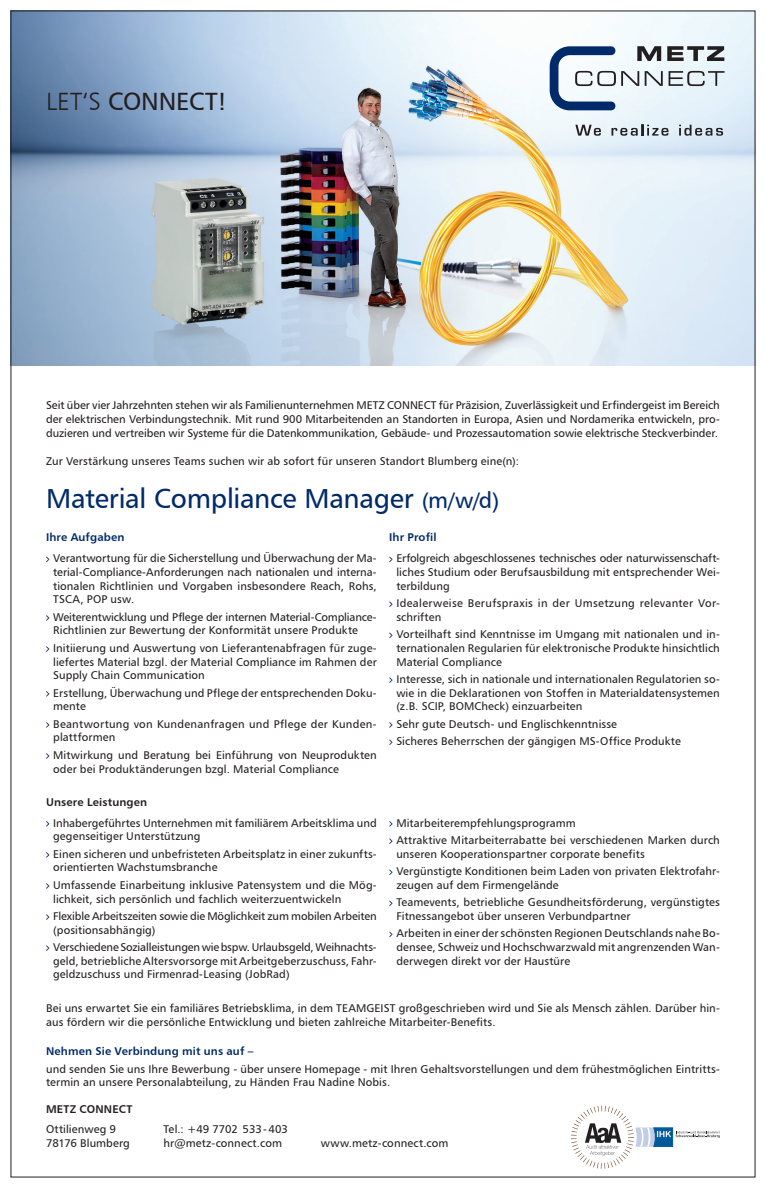
<style>
.page{position:relative;width:766px;height:1188px;background:#fff}
.page>*{position:absolute;margin:0;border:0;box-sizing:border-box;transform-origin:0 0}
.t1{font:27.5px "Humanist 777 BT Roman B";letter-spacing:-.01em;color:#002a69}
.t2{font:25px "Humanist 777 BT Roman B";letter-spacing:-.005em;color:#231f20}
.t3{font:11.25px/13.8px "Humanist 777 BT Roman B";letter-spacing:.005em;color:#231f20}
.t4{font:11.25px/13.8px "Humanist 777 BT Roman B";letter-spacing:.025em;color:#231f20}
.t5{font:11.25px "Humanist 777 BT Bold B";letter-spacing:.01em;color:#002a69}
.t6{font:11.25px "Humanist 777 BT Bold B";letter-spacing:.015em;color:#231f20}
.s1{font-family:"Humanist 777 BT Light B"}
.s2{font-size:22.5px}
</style>
<div class="page">
<img style="left:13px;top:13px;width:740px;height:352px">
<svg style="left:46px;top:556px;width:4px;height:6px"></svg>
<svg style="left:46px;top:615px;width:4px;height:6px"></svg>
<svg style="left:46px;top:646px;width:4px;height:6px"></svg>
<svg style="left:46px;top:691px;width:4px;height:6px"></svg>
<svg style="left:46px;top:722px;width:4px;height:6px"></svg>
<svg style="left:46px;top:753px;width:4px;height:6px"></svg>
<svg style="left:389px;top:556px;width:4px;height:6px"></svg>
<svg style="left:389px;top:601px;width:4px;height:6px"></svg>
<svg style="left:389px;top:632px;width:4px;height:6px"></svg>
<svg style="left:389px;top:677px;width:4px;height:6px"></svg>
<svg style="left:389px;top:722px;width:4px;height:6px"></svg>
<svg style="left:389px;top:739px;width:4px;height:6px"></svg>
<svg style="left:575px;top:125px;width:25px;height:11px"></svg>
<svg style="left:679px;top:125px;width:43px;height:11px"></svg>
<svg style="left:621px;top:71px;width:41px;height:15px"></svg>
<svg style="left:668px;top:71px;width:56px;height:15px"></svg>
<svg style="left:549px;top:46px;width:66px;height:64px"></svg>
<svg style="left:637px;top:46px;width:24px;height:15px"></svg>
<svg style="left:667px;top:46px;width:57px;height:15px"></svg>
<svg style="left:611px;top:125px;width:57px;height:11px"></svg>
<svg style="left:571px;top:1105px;width:148px;height:63px"></svg>
<svg style="left:46px;top:821px;width:4px;height:6px"></svg>
<svg style="left:46px;top:852px;width:4px;height:6px"></svg>
<svg style="left:46px;top:883px;width:4px;height:6px"></svg>
<svg style="left:46px;top:914px;width:4px;height:6px"></svg>
<svg style="left:46px;top:945px;width:4px;height:6px"></svg>
<svg style="left:389px;top:821px;width:4px;height:6px"></svg>
<svg style="left:389px;top:838px;width:4px;height:6px"></svg>
<svg style="left:389px;top:869px;width:4px;height:6px"></svg>
<svg style="left:389px;top:900px;width:4px;height:6px"></svg>
<svg style="left:389px;top:931px;width:4px;height:6px"></svg>
<h2 class="t2" style="left:46px;top:86px;width:182px"><span class="s1">LET‘S</span> CONNECT!</h2>
<p class="t3" style="left:46px;top:398px;width:675px;text-align:justify">Seit über vier Jahrzehnten stehen wir als Familienunternehmen METZ CONNECT für Präzision, Zuverlässigkeit und Erfindergeist im Bereich der elektrischen Verbindungstechnik. Mit rund 900 Mitarbeitenden an Standorten in Europa, Asien und Nordamerika entwickeln, pro&shy;duzieren und vertreiben wir Systeme für die Datenkommunikation, Gebäude- und Prozessautomation sowie elektrische Steckverbinder.</p>
<p class="t3" style="left:46px;top:453px;width:474px">Zur Verstärkung unseres Teams suchen wir ab sofort für unseren Standort Blumberg eine(n):</p>
<h1 class="t1" style="left:46px;top:481px;width:455px">Material Compliance Manager <span class="s2">(m/w/d)</span></h1>
<p class="t5" style="left:46px;top:530px;width:80px">Ihre Aufgaben</p>
<p class="t3" style="left:53px;top:551px;width:325px;text-align:justify">Verantwortung für die Sicherstellung und Überwachung der Ma&shy;terial-Compliance-Anforderungen nach nationalen und interna&shy;tionalen Richtlinien und Vorgaben insbesondere Reach, Rohs, TSCA, POP usw.</p>
<p class="t3" style="left:53px;top:609px;width:325px">Weiterentwicklung und Pflege der internen Material-Compliance-<br>Richtlinien zur Bewertung der Konformität unsere Produkte</p>
<p class="t3" style="left:53px;top:640px;width:325px;text-align:justify">Initiierung und Auswertung von Lieferantenabfragen für zuge&shy;liefertes Material bzgl. der Material Compliance im Rahmen der Supply Chain Communication</p>
<p class="t3" style="left:53px;top:685px;width:325px">Erstellung, Überwachung und Pflege der entsprechenden Doku&shy;mente</p>
<p class="t3" style="left:53px;top:716px;width:325px">Beantwortung von Kundenanfragen und Pflege der Kunden&shy;plattformen</p>
<p class="t3" style="left:53px;top:747px;width:325px">Mitwirkung und Beratung bei Einführung von Neuprodukten oder bei Produktänderungen bzgl. Material Compliance</p>
<p class="t5" style="left:389px;top:530px;width:49px">Ihr Profil</p>
<p class="t3" style="left:396px;top:551px;width:325px;text-align:justify">Erfolgreich abgeschlossenes technisches oder naturwissenschaft&shy;liches Studium oder Berufsausbildung mit entsprechender Wei&shy;terbildung</p>
<p class="t4" style="left:396px;top:595px;width:325px">Idealerweise Berufspraxis in der Umsetzung relevanter Vor&shy;schriften</p>
<p class="t3" style="left:396px;top:626px;width:325px;text-align:justify">Vorteilhaft sind Kenntnisse im Umgang mit nationalen und in&shy;ternationalen Regularien für elektronische Produkte hinsichtlich Material Compliance</p>
<p class="t3" style="left:396px;top:671px;width:325px;text-align:justify">Interesse, sich in nationale und internationalen Regulatorien so&shy;wie in die Deklarationen von Stoffen in Materialdatensystemen (z.B. SCIP, BOMCheck) einzuarbeiten</p>
<p class="t3" style="left:396px;top:714px;width:286px;line-height:17.2px">Sehr gute Deutsch- und Englischkenntnisse<br>Sicheres Beherrschen der gängigen MS-Office Produkte</p>
<p class="t6" style="left:46px;top:794px;width:103px">Unsere Leistungen</p>
<p class="t3" style="left:53px;top:815px;width:325px">Inhabergeführtes Unternehmen mit familiärem Arbeitsklima und gegenseitiger Unterstützung</p>
<p class="t3" style="left:53px;top:846px;width:325px">Einen sicheren und unbefristeten Arbeitsplatz in einer zukunfts&shy;orientierten Wachstumsbranche</p>
<p class="t3" style="left:53px;top:877px;width:325px">Umfassende Einarbeitung inklusive Patensystem und die Mög&shy;lichkeit, sich persönlich und fachlich weiterzuentwickeln</p>
<p class="t3" style="left:53px;top:908px;width:325px">Flexible Arbeitszeiten sowie die Möglichkeit zum mobilen Arbeiten (positionsabhängig)</p>
<p class="t3" style="left:53px;top:939px;width:325px;text-align:justify">Verschiedene Sozialleistungen wie bspw. Urlaubsgeld, Weihnachts&shy;geld, betriebliche Altersvorsorge mit Arbeitgeberzuschuss, Fahr&shy;geldzuschuss und Firmenrad-Leasing (JobRad)</p>
<p class="t3" style="left:396px;top:813px;width:325px;line-height:17.2px">Mitarbeiterempfehlungsprogramm<br>Attraktive Mitarbeiterrabatte bei verschiedenen Marken durch</p>
<p class="t3" style="left:396px;top:844px;width:325px;line-height:17.2px">unseren Kooperationspartner corporate benefits<br>Vergünstigte Konditionen beim Laden von privaten Elektrofahr-</p>
<p class="t3" style="left:396px;top:875px;width:325px;line-height:17.2px">zeugen auf dem Firmengelände<br>Teamevents, betriebliche Gesundheitsförderung, vergünstigtes</p>
<p class="t3" style="left:396px;top:906px;width:325px;line-height:17.2px">Fitnessangebot über unseren Verbundpartner<br>Arbeiten in einer der schönsten Regionen Deutschlands nahe Bo-</p>
<p class="t3" style="left:396px;top:939px;width:325px">densee, Schweiz und Hochschwarzwald mit angrenzenden Wan&shy;derwegen direkt vor der Haustüre</p>
<p class="t3" style="left:46px;top:1000px;width:675px">Bei uns erwartet Sie ein familiäres Betriebsklima, in dem TEAMGEIST großgeschrieben wird und Sie als Mensch zählen. Darüber hin&shy;aus fördern wir die persönliche Entwicklung und bieten zahlreiche Mitarbeiter-Benefits.</p>
<p class="t5" style="left:46px;top:1043px;width:209px">Nehmen Sie Verbindung mit uns auf –</p>
<p class="t3" style="left:46px;top:1061px;width:675px">und senden Sie uns Ihre Bewerbung - über unsere Homepage - mit Ihren Gehaltsvorstellungen und dem frühestmöglichen Eintritts&shy;termin an unsere Personalabteilung, zu Händen Frau Nadine Nobis.</p>
<p class="t6" style="left:46px;top:1101px;width:88px">METZ CONNECT</p>
<p class="t3" style="left:46px;top:1121px;width:71px">Ottilienweg 9</p>
<p class="t3" style="left:163px;top:1121px;width:126px">Tel.: +49 7702 533-403</p>
<p class="t3" style="left:46px;top:1135px;width:85px">78176 Blumberg</p>
<p class="t3" style="left:163px;top:1135px;width:120px">hr@metz-connect.com</p>
<p class="t3" style="left:321px;top:1135px;width:129px">www.metz-connect.com</p>
</div>
